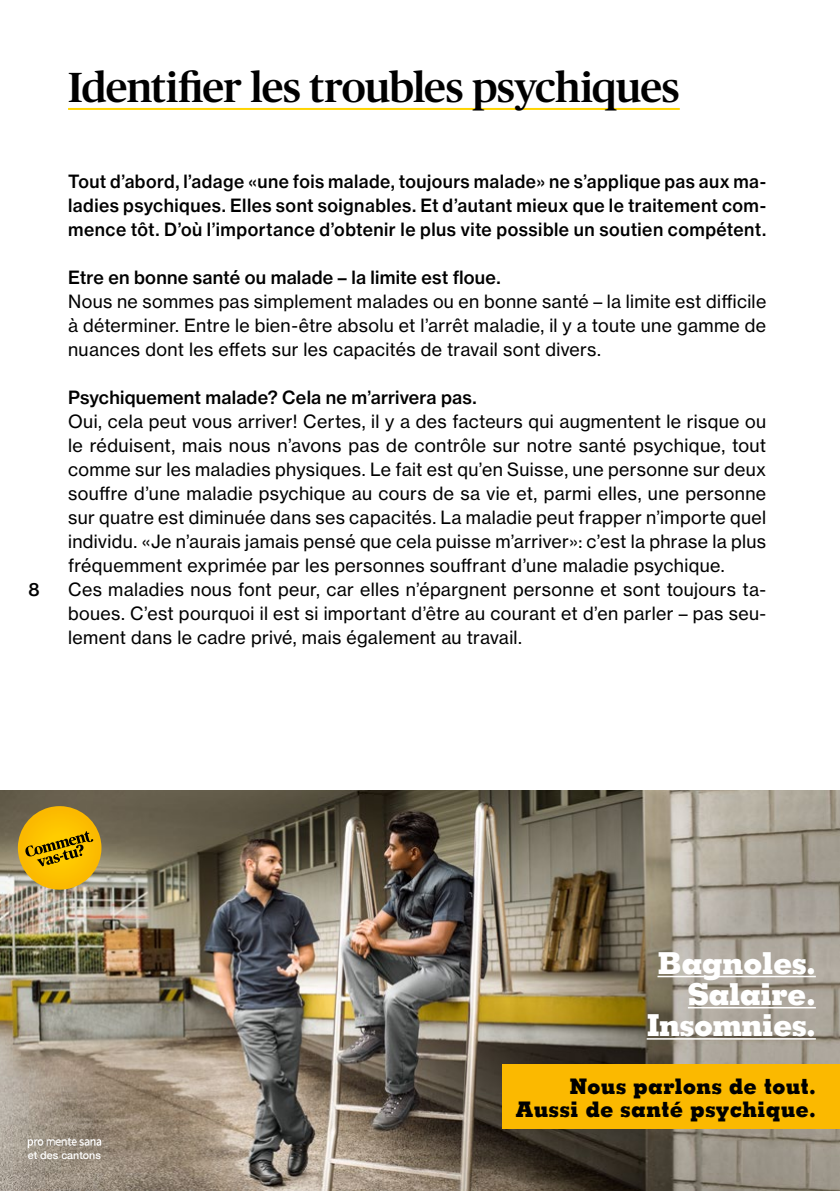
<style>
.page{position:relative;width:840px;height:1191px;background:#fff}
.page>*{position:absolute;margin:0;border:0;box-sizing:border-box;transform-origin:0 0}
.t1{font:500 42px "Publico Headline";letter-spacing:-.02em;color:#000}
.t2{font:800 30.2px/31.2px "Memphis LT Std";letter-spacing:-.02em;color:#fff;text-align:right}
.t3{font:800 21.4px/23.2px "Memphis LT Std";letter-spacing:.015em;color:#000;text-align:right;scale:.95 1}
.t4{font:18px/24px "N Haas Grotesk TX Pro 55 Rg";letter-spacing:.02em;color:#000;text-align:justify}
.t5{font:18px/24px "N Haas Grotesk TX Pro 65 Md";letter-spacing:.015em;color:#000;text-align:justify}
.t6{font:500 11.4px "Helvetica Neue";color:#fff}
.t7{font:500 10.6px "Helvetica Neue";color:#fff}
</style>
<div class="page">
<img style="left:0;top:791px;width:839px;height:400px">
<svg style="left:18px;top:806px;width:83px;height:83px;background:#d0a417"></svg>
<hr style="left:657px;top:975px;width:158px;height:2px;background:#fff">
<hr style="left:687px;top:1007px;width:128px;height:1px;background:#fff">
<hr style="left:646px;top:1038px;width:169px;height:1px;background:#fff">
<hr style="left:68px;top:108px;width:611px;height:2px;background:#ffd400">
<div style="left:502px;top:1065px;width:337px;height:64px;background:#fbb900"></div>
<div style="left:0;top:1083px;width:151px;height:108px;background:#000;opacity:.5"></div>
<img style="left:26px;top:1135px;width:77px;height:12px">
<p class="t5" style="left:28px;top:577px;width:13px">8</p>
<h1 class="t1" style="left:68px;top:57px;width:612px">Identifier les troubles psychiques</h1>
<p class="t5" style="left:68px;top:169px;width:699px">Tout d’abord, l’adage «une fois malade, toujours malade» ne s’applique pas aux ma&shy;ladies psychiques. Elles sont soignables. Et d’autant mieux que le traitement com&shy;mence tôt. D’où l’importance d’obtenir le plus vite possible un soutien compétent.</p>
<p class="t5" style="left:68px;top:265px;width:433px">Etre en bonne santé ou malade – la limite est floue.</p>
<p class="t4" style="left:68px;top:289px;width:699px">Nous ne sommes pas simplement malades ou en bonne santé – la limite est difficile à déterminer. Entre le bien-être absolu et l’arrêt maladie, il y a toute une gamme de nuances dont les effets sur les capacités de travail sont divers.</p>
<p class="t5" style="left:68px;top:385px;width:410px">Psychiquement malade? Cela ne m’arrivera pas.</p>
<p class="t4" style="left:68px;top:409px;width:699px;text-align:left">Oui, cela peut vous arriver! Certes, il y a des facteurs qui augmentent le risque ou le réduisent, mais nous n’avons pas de contrôle sur notre santé psychique, tout comme sur les maladies physiques. Le fait est qu’en Suisse, une personne sur deux souffre d’une maladie psychique au cours de sa vie et, parmi elles, une personne sur quatre est diminuée dans ses capacités. La maladie peut frapper n’importe quel individu. «Je n’aurais jamais pensé que cela puisse m’arriver»: c’est la phrase la plus fréquemment exprimée par les personnes souffrant d’une maladie psychique.<br>Ces maladies nous font peur, car elles n’épargnent personne et sont toujours ta&shy;boues. C’est pourquoi il est si important d’être au courant et d’en parler – pas seu&shy;lement dans le cadre privé, mais également au travail.</p>
<h2 class="t2" style="left:646px;top:946px;width:171px">Bagnoles.<br>Salaire.<br>Insomnies.</h2>
<p class="t3" style="left:515px;top:1074px;width:317px">Nous parlons de tout.<br>Aussi de santé psychique.</p>
<p class="t6" style="left:26px;top:1145px;width:69px">und Kantone</p>
<p class="t7" style="left:28px;top:1147px;width:75px">et des cantons</p>
</div>
